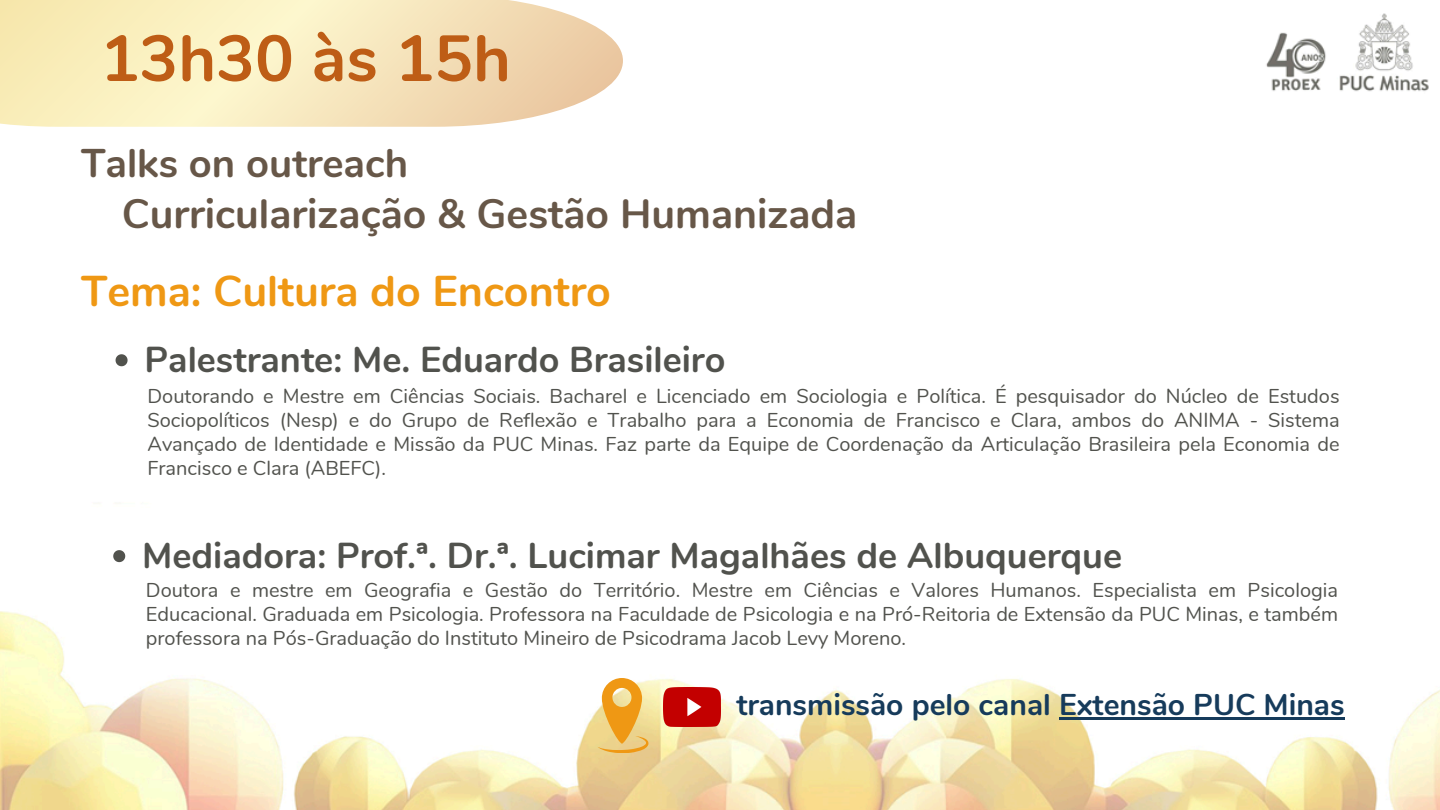
<style>
.page{position:relative;width:1440px;height:810px;background:#fff}
.page>*{position:absolute;margin:0;border:0;box-sizing:border-box;transform-origin:0 0}
.t1{font:700 64.8px "Nunito";color:#be5d16}
.t2{font:700 43px "Nunito";color:#ef9814}
.t3{font:700 41px "Nunito";color:#675748}
.t4{font:700 40px "Nunito";color:#675748}
.t5{font:700 36px "Nunito";color:#51524d}
.t6{font:700 30px "Nunito";color:#163b5b}
.t7{font:20px/24px "Nunito";color:#51524d;text-align:justify}
</style>
<div class="page">
<img style="left:0;top:13px;width:1440px;height:797px">
<div style="left:0;top:0;width:1071px;height:121px;background:#fff"></div>
<svg style="left:0;top:0;width:623px;height:127px;background:#f7e8bf"></svg>
<svg style="left:113px;top:550px;width:12px;height:12px"></svg>
<svg style="left:116px;top:354px;width:12px;height:12px"></svg>
<img style="left:664px;top:687px;width:56px;height:40px">
<hr style="left:1059px;top:717px;width:286px;height:3px;background:#163b5b">
<svg style="left:598px;top:678px;width:50px;height:75px;background:#efbf64"></svg>
<h1 class="t1" style="left:101px;top:15px;width:412px">13h30 às 15h</h1>
<h2 class="t4" style="left:81px;top:136px;width:329px">Talks on outreach</h2>
<h2 class="t3" style="left:122px;top:186px;width:737px">Curricularização &amp; Gestão Humanizada</h2>
<h2 class="t2" style="left:81px;top:263px;width:531px">Tema: Cultura do Encontro</h2>
<p class="t5" style="left:145px;top:336px;width:582px">Palestrante: Me. Eduardo Brasileiro</p>
<p class="t7" style="left:147px;top:384px;width:1194px">Doutorando e Mestre em Ciências Sociais. Bacharel e Licenciado em Sociologia e Política. É pesquisador do Núcleo de Estudos Sociopolíticos (Nesp) e do Grupo de Reflexão e Trabalho para a Economia de Francisco e Clara, ambos do ANIMA - Sistema Avançado de Identidade e Missão da PUC Minas. Faz parte da Equipe de Coordenação da Articulação Brasileira pela Economia de Francisco e Clara (ABEFC).</p>
<p class="t5" style="left:142px;top:532px;width:982px">Mediadora: Prof.ª. Dr.ª. Lucimar Magalhães de Albuquerque</p>
<p class="t7" style="left:146px;top:579px;width:1194px">Doutora e mestre em Geografia e Gestão do Território. Mestre em Ciências e Valores Humanos. Especialista em Psicologia Educacional. Graduada em Psicologia. Professora na Faculdade de Psicologia e na Pró-Reitoria de Extensão da PUC Minas, e também professora na Pós-Graduação do Instituto Mineiro de Psicodrama Jacob Levy Moreno.</p>
<p class="t6" style="left:736px;top:685px;width:610px">transmissão pelo canal Extensão PUC Minas</p>
</div>
